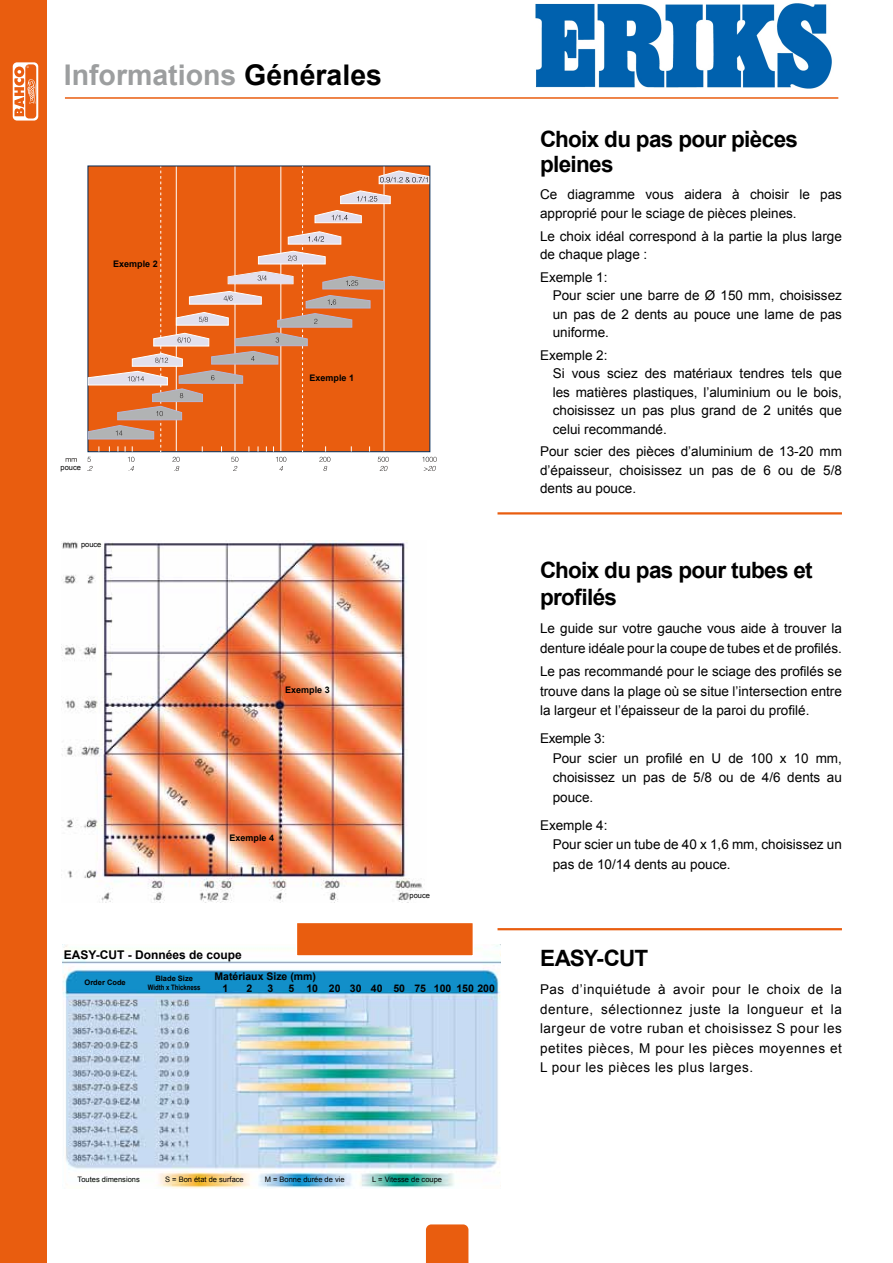
<style>
.page{position:relative;width:893px;height:1263px;background:#fff}
.page>*{position:absolute;margin:0;border:0;box-sizing:border-box;transform-origin:0 0}
.t1{font:700 28.5px "Arial";color:#9c9e9f}
.t2{font:700 22.5px/25.5px "Arial";letter-spacing:-.03em;color:#000}
.t3{font:13.5px/19.5px "Arial";color:#000}
.t4{font:700 12px "Arial";color:#000}
.t5{font:700 10.5px "Arial";color:#000}
.t6{font:700 9px "Arial";color:#000}
.t7{font:7.5px "Arial";color:#000}
.t8{font:700 7.5px/9px "Arial";color:#000;text-align:center}
.s1{color:#000}
</style>
<div class="page">
<div style="left:0;top:0;width:47px;height:1263px;background:#e95d0f"></div>
<svg style="left:13px;top:62px;width:25px;height:59px"></svg>
<svg style="left:25px;top:64px;width:11px;height:55px"></svg>
<svg style="left:14px;top:66px;width:22px;height:50px"></svg>
<div style="left:426px;top:1224px;width:42px;height:39px;background:#e95d0f"></div>
<svg style="left:66px;top:458px;width:11px;height:4px"></svg>
<svg style="left:87px;top:166px;width:350px;height:305px;background:#e4783d"></svg>
<hr style="left:65px;top:97px;width:773px;height:2px;background:#e95d0f">
<hr style="left:497px;top:512px;width:345px;height:2px;background:#e95d0f">
<hr style="left:497px;top:928px;width:345px;height:2px;background:#e95d0f">
<img style="left:62px;top:540px;width:361px;height:362px">
<img style="left:62px;top:945px;width:438px;height:243px">
<div style="left:296px;top:922px;width:178px;height:35px;background:#e95d0f;border:2px solid #fff"></div>
<img style="left:535px;top:3px;width:297px;height:85px">
<h1 class="t1" style="left:64px;top:56px;width:320px">Informations <span class="s1">Générales</span></h1>
<p class="t6" style="left:113px;top:258px;width:46px">Exemple 2</p>
<p class="t7" style="left:61px;top:463px;width:22px">pouce</p>
<p class="t7" style="left:81px;top:540px;width:22px">pouce</p>
<p class="t6" style="left:309px;top:372px;width:46px">Exemple 1</p>
<p class="t6" style="left:285px;top:684px;width:46px">Exemple 3</p>
<p class="t6" style="left:230px;top:832px;width:46px">Exemple 4</p>
<p class="t7" style="left:409px;top:890px;width:22px">pouce</p>
<p class="t4" style="left:64px;top:947px;width:180px">EASY-CUT - Données de coupe</p>
<p class="t8" style="left:85px;top:978px;width:43px">Order Code</p>
<p class="t8" style="left:148px;top:974px;width:54px">Blade Size<br>Width x Thickness</p>
<p class="t5" style="left:215px;top:969px;width:103px">Matériaux Size (mm)</p>
<p class="t5" style="left:222px;top:981px;width:7px">1</p>
<p class="t5" style="left:246px;top:981px;width:7px">2</p>
<p class="t5" style="left:267px;top:981px;width:7px">3</p>
<p class="t5" style="left:288px;top:981px;width:208px">5 10 20 30 40 50 75 100 150 200</p>
<p class="t7" style="left:78px;top:1175px;width:64px">Toutes dimensions</p>
<p class="t7" style="left:165px;top:1175px;width:80px">S = Bon état de surface</p>
<p class="t7" style="left:265px;top:1175px;width:81px">M = Bonne durée de vie</p>
<p class="t7" style="left:372px;top:1175px;width:71px">L = Vitesse de coupe</p>
<h2 class="t2" style="left:540px;top:127px;width:260px">Choix du pas pour pièces pleines</h2>
<p class="t3" style="left:540px;top:186px;width:303px;line-height:18.5px">Ce diagramme vous aidera à choisir le pas approprié pour le sciage de pièces pleines.</p>
<p class="t3" style="left:540px;top:227px;width:303px;line-height:18.5px">Le choix idéal correspond à la partie la plus large de chaque plage :</p>
<p class="t3" style="left:553px;top:268px;width:291px;line-height:18.5px;text-indent:-13px">Exemple 1:<br>Pour scier une barre de Ø 150 mm, choisissez un pas de 2 dents au pouce une lame de pas uniforme.</p>
<p class="t3" style="left:553px;top:346px;width:291px;line-height:18.5px;text-indent:-13px">Exemple 2:<br>Si vous sciez des matériaux tendres tels que les matières plastiques, l’aluminium ou le bois, choisissez un pas plus grand de 2 unités que celui recommandé.</p>
<p class="t3" style="left:540px;top:442px;width:303px;line-height:18.5px;text-align:justify">Pour scier des pièces d’aluminium de 13-20 mm d’épaisseur, choisissez un pas de 6 ou de 5/8 dents au pouce.</p>
<h2 class="t2" style="left:540px;top:557px;width:274px;line-height:27px">Choix du pas pour tubes et profilés</h2>
<p class="t3" style="left:540px;top:619px;width:303px">Le guide sur votre gauche vous aide à trouver la denture idéale pour la coupe de tubes et de profilés.</p>
<p class="t3" style="left:540px;top:662px;width:303px;text-align:justify">Le pas recommandé pour le sciage des profilés se trouve dans la plage où se situe l’intersection entre la largeur et l’épaisseur de la paroi du profilé.</p>
<p class="t3" style="left:553px;top:729px;width:291px;text-indent:-13px">Exemple 3:<br>Pour scier un profilé en U de 100 x 10 mm, choisissez un pas de 5/8 ou de 4/6 dents au pouce.</p>
<p class="t3" style="left:553px;top:815px;width:291px;text-indent:-13px">Exemple 4:<br>Pour scier un tube de 40 x 1,6 mm, choisissez un pas de 10/14 dents au pouce.</p>
<h2 class="t2" style="left:540px;top:946px;width:110px">EASY-CUT</h2>
<p class="t3" style="left:540px;top:980px;width:303px;text-align:justify">Pas d’inquiétude à avoir pour le choix de la denture, sélectionnez juste la longueur et la largeur de votre ruban et choisissez S pour les petites pièces, M pour les pièces moyennes et L pour les pièces les plus larges.</p>
</div>
